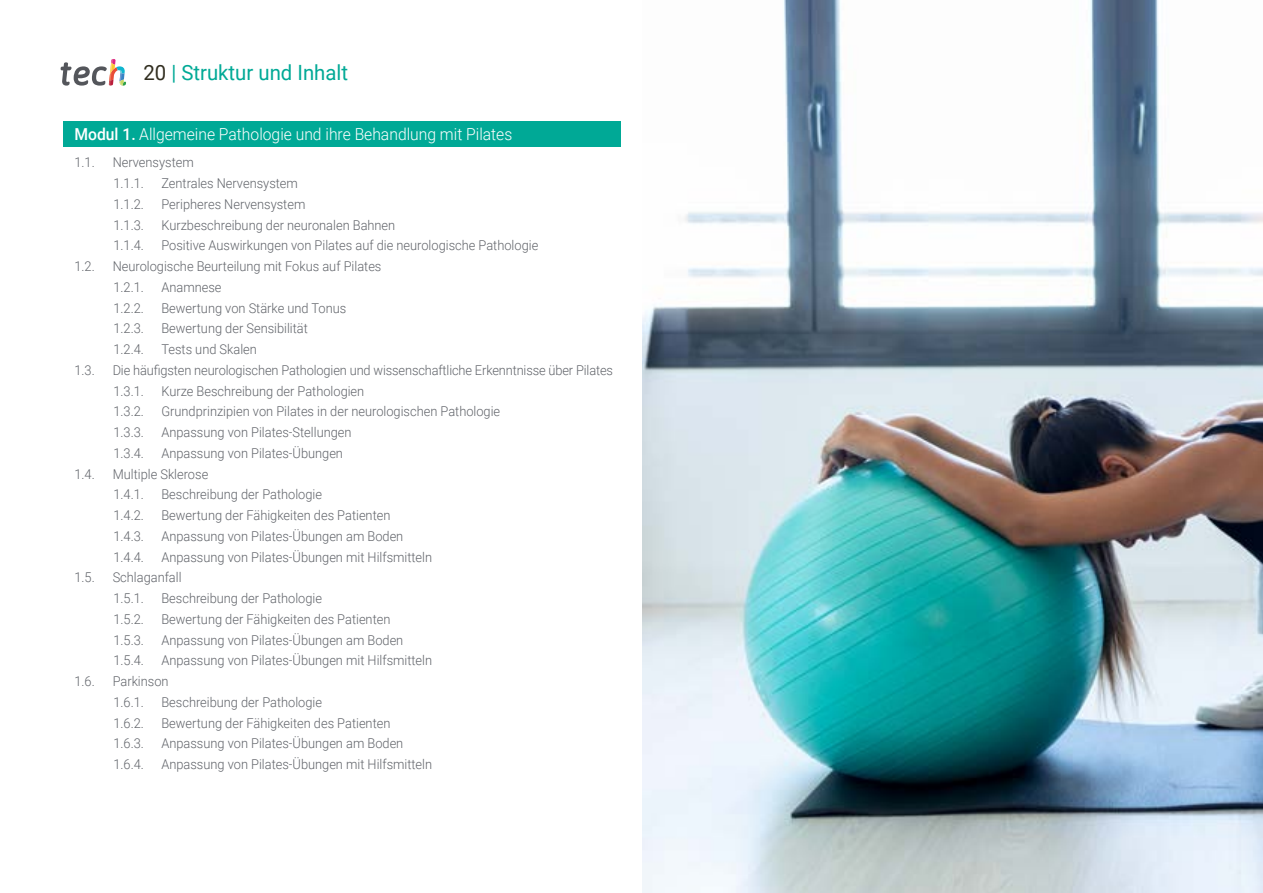
<style>
.page{position:relative;width:1263px;height:893px;background:#fff}
.page>*{position:absolute;margin:0;border:0;box-sizing:border-box;transform-origin:0 0}
.t1{font:21px "Roboto";color:#00a996}
.t2{font:300 16.5px "Roboto";color:#fff;scale:.95 1}
.t3{font:300 13.5px/20.7px "Roboto";color:#61646a;scale:.95 1}
.s1{color:#312e20}
.s2{font-weight:500}
</style>
<div class="page">
<div style="left:63px;top:121px;width:558px;height:25px;background:#00a996"></div>
<svg style="left:61px;top:59px;width:65px;height:27px"></svg>
<img style="left:642px;top:0;width:621px;height:893px">
<h1 class="t1" style="left:144px;top:57px;width:206px"><span class="s1">20</span> | Struktur und Inhalt</h1>
<p class="t2" style="left:74px;top:123px;width:462px"><span class="s2">Modul 1.</span> Allgemeine Pathologie und ihre Behandlung mit Pilates</p>
<p class="t3" style="left:74px;top:152px;width:23px">1.1.</p>
<p class="t3" style="left:113px;top:152px;width:87px">Nervensystem<br>1.1.1.</p>
<p class="t3" style="left:161px;top:172px;width:145px">Zentrales Nervensystem</p>
<p class="t3" style="left:113px;top:193px;width:34px">1.1.2.</p>
<p class="t3" style="left:161px;top:193px;width:153px">Peripheres Nervensystem</p>
<p class="t3" style="left:113px;top:214px;width:34px">1.1.3.</p>
<p class="t3" style="left:161px;top:214px;width:248px">Kurzbeschreibung der neuronalen Bahnen</p>
<p class="t3" style="left:113px;top:235px;width:34px">1.1.4.</p>
<p class="t3" style="left:161px;top:235px;width:398px">Positive Auswirkungen von Pilates auf die neurologische Pathologie</p>
<p class="t3" style="left:74px;top:255px;width:23px">1.2.</p>
<p class="t3" style="left:113px;top:255px;width:284px">Neurologische Beurteilung mit Fokus auf Pilates<br>1.2.1.</p>
<p class="t3" style="left:161px;top:276px;width:65px">Anamnese</p>
<p class="t3" style="left:113px;top:297px;width:34px">1.2.2.</p>
<p class="t3" style="left:161px;top:297px;width:196px">Bewertung von Stärke und Tonus</p>
<p class="t3" style="left:113px;top:318px;width:34px">1.2.3.</p>
<p class="t3" style="left:161px;top:318px;width:156px">Bewertung der Sensibilität</p>
<p class="t3" style="left:113px;top:338px;width:34px">1.2.4.</p>
<p class="t3" style="left:161px;top:338px;width:102px">Tests und Skalen</p>
<p class="t3" style="left:74px;top:359px;width:23px">1.3.</p>
<p class="t3" style="left:113px;top:359px;width:528px">Die häufigsten neurologischen Pathologien und wissenschaftliche Erkenntnisse über Pilates<br>1.3.1.</p>
<p class="t3" style="left:161px;top:380px;width:215px">Kurze Beschreibung der Pathologien</p>
<p class="t3" style="left:113px;top:401px;width:34px">1.3.2.</p>
<p class="t3" style="left:161px;top:401px;width:358px">Grundprinzipien von Pilates in der neurologischen Pathologie</p>
<p class="t3" style="left:113px;top:421px;width:34px">1.3.3.</p>
<p class="t3" style="left:161px;top:421px;width:202px">Anpassung von Pilates-Stellungen</p>
<p class="t3" style="left:113px;top:442px;width:34px">1.3.4.</p>
<p class="t3" style="left:161px;top:442px;width:193px">Anpassung von Pilates-Übungen</p>
<p class="t3" style="left:74px;top:463px;width:23px">1.4.</p>
<p class="t3" style="left:113px;top:463px;width:102px">Multiple Sklerose<br>1.4.1.</p>
<p class="t3" style="left:161px;top:484px;width:171px">Beschreibung der Pathologie</p>
<p class="t3" style="left:113px;top:504px;width:34px">1.4.2.</p>
<p class="t3" style="left:161px;top:504px;width:243px">Bewertung der Fähigkeiten des Patienten</p>
<p class="t3" style="left:113px;top:525px;width:34px">1.4.3.</p>
<p class="t3" style="left:161px;top:525px;width:256px">Anpassung von Pilates-Übungen am Boden</p>
<p class="t3" style="left:113px;top:546px;width:34px">1.4.4.</p>
<p class="t3" style="left:161px;top:546px;width:286px">Anpassung von Pilates-Übungen mit Hilfsmitteln</p>
<p class="t3" style="left:74px;top:567px;width:23px">1.5.</p>
<p class="t3" style="left:113px;top:567px;width:74px">Schlaganfall<br>1.5.1.</p>
<p class="t3" style="left:161px;top:587px;width:171px">Beschreibung der Pathologie</p>
<p class="t3" style="left:113px;top:608px;width:34px">1.5.2.</p>
<p class="t3" style="left:161px;top:608px;width:243px">Bewertung der Fähigkeiten des Patienten</p>
<p class="t3" style="left:113px;top:629px;width:34px">1.5.3.</p>
<p class="t3" style="left:161px;top:629px;width:256px">Anpassung von Pilates-Übungen am Boden</p>
<p class="t3" style="left:113px;top:650px;width:34px">1.5.4.</p>
<p class="t3" style="left:161px;top:650px;width:286px">Anpassung von Pilates-Übungen mit Hilfsmitteln</p>
<p class="t3" style="left:74px;top:670px;width:23px">1.6.</p>
<p class="t3" style="left:113px;top:670px;width:60px">Parkinson<br>1.6.1.</p>
<p class="t3" style="left:161px;top:691px;width:171px">Beschreibung der Pathologie</p>
<p class="t3" style="left:113px;top:712px;width:34px">1.6.2.</p>
<p class="t3" style="left:161px;top:712px;width:243px">Bewertung der Fähigkeiten des Patienten</p>
<p class="t3" style="left:113px;top:733px;width:34px">1.6.3.</p>
<p class="t3" style="left:161px;top:733px;width:256px">Anpassung von Pilates-Übungen am Boden</p>
<p class="t3" style="left:113px;top:753px;width:34px">1.6.4.</p>
<p class="t3" style="left:161px;top:753px;width:286px">Anpassung von Pilates-Übungen mit Hilfsmitteln</p>
</div>
